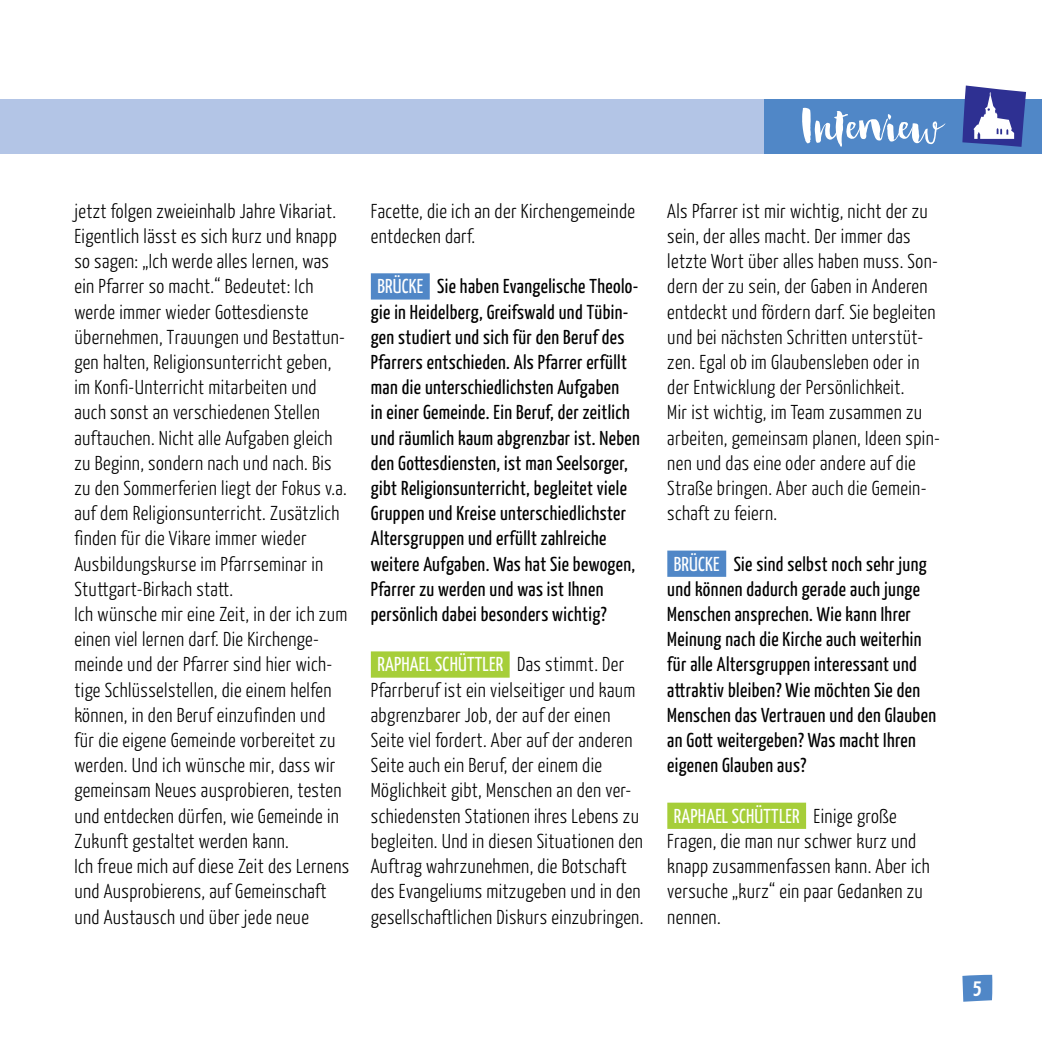
<style>
.page{position:relative;width:1042px;height:1042px;background:#fff}
.page>*{position:absolute;margin:0;border:0;box-sizing:border-box;transform-origin:0 0}
.t1{font:56px "Habanerosuli";color:#fff}
.t2{font:700 21px "Yanone Kaffeesatz";color:#fff}
.t3{font:300 20.12px/25.2px "Yanone Kaffeesatz";letter-spacing:.02em;color:#000}
.t4{font:20.12px/25.2px "Yanone Kaffeesatz";letter-spacing:.02em;color:#000}
.s1{color:#fff}
.s2{font-weight:400;color:#fff}
</style>
<div class="page">
<svg style="left:962px;top:975px;width:30px;height:26px"></svg>
<div style="left:371px;top:273px;width:59px;height:26px;background:#5087c7"></div>
<div style="left:371px;top:651px;width:139px;height:26px;background:#a6ce39"></div>
<div style="left:667px;top:550px;width:59px;height:27px;background:#5087c7"></div>
<div style="left:667px;top:802px;width:139px;height:27px;background:#a6ce39"></div>
<div style="left:0;top:99px;width:1018px;height:55px;background:#b3c5e6"></div>
<div style="left:764px;top:99px;width:278px;height:55px;background:#5087c7"></div>
<svg style="left:962px;top:85px;width:64px;height:62px;background:#6c72b5"></svg>
<p class="t3" style="left:74px;top:198px;width:276px">jetzt folgen zweieinhalb Jahre Vikariat.<br>Eigentlich lässt es sich kurz und knapp so sagen: „Ich werde alles lernen, was ein Pfarrer so macht.“ Bedeutet: Ich werde immer wieder Gottesdienste übernehmen, Trauungen und Bestattun&shy;gen halten, Religionsunterricht geben, im Konfi-Unterricht mitarbeiten und auch sonst an verschiedenen Stellen auftauchen. Nicht alle Aufgaben gleich zu Beginn, sondern nach und nach. Bis zu den Sommerferien liegt der Fokus v.a. auf dem Religionsunterricht. Zusätzlich finden für die Vikare immer wieder Ausbildungskurse im Pfarrseminar in Stuttgart-Birkach statt.<br>Ich wünsche mir eine Zeit, in der ich zum einen viel lernen darf. Die Kirchenge&shy;meinde und der Pfarrer sind hier wich&shy;tige Schlüsselstellen, die einem helfen können, in den Beruf einzufinden und für die eigene Gemeinde vorbereitet zu werden. Und ich wünsche mir, dass wir gemeinsam Neues ausprobieren, testen und entdecken dürfen, wie Gemeinde in Zukunft gestaltet werden kann.<br>Ich freue mich auf diese Zeit des Lernens und Ausprobierens, auf Gemeinschaft und Austausch und über jede neue</p>
<p class="t3" style="left:371px;top:198px;width:266px">Facette, die ich an der Kirchengemeinde entdecken darf.</p>
<p class="t4" style="left:371px;top:273px;width:271px;text-indent:6px"><span class="s1">Brücke</span> Sie haben Evangelische Theolo&shy;gie in Heidelberg, Greifswald und Tübin&shy;gen studiert und sich für den Beruf des Pfarrers entschieden. Als Pfarrer erfüllt man die unterschiedlichsten Aufgaben<br>in einer Gemeinde. Ein Beruf, der zeitlich und räumlich kaum abgrenzbar ist. Neben den Gottesdiensten, ist man Seelsorger, gibt Religionsunterricht, begleitet viele Gruppen und Kreise unterschiedlichster Altersgruppen und erfüllt zahlreiche weitere Aufgaben. Was hat Sie bewogen, Pfarrer zu werden und was ist Ihnen persönlich dabei besonders wichtig?</p>
<p class="t3" style="left:371px;top:651px;width:274px;text-indent:6px"><span class="s2">Raphael Schüttler</span> Das stimmt. Der Pfarrberuf ist ein vielseitiger und kaum abgrenzbarer Job, der auf der einen Seite viel fordert. Aber auf der anderen Seite auch ein Beruf, der einem die Möglichkeit gibt, Menschen an den ver&shy;schiedensten Stationen ihres Lebens zu begleiten. Und in diesen Situationen den Auftrag wahrzunehmen, die Botschaft des Evangeliums mitzugeben und in den gesellschaftlichen Diskurs einzubringen.</p>
<h1 class="t1" style="left:802px;top:97px;width:143px">Interview</h1>
<p class="t3" style="left:667px;top:198px;width:274px">Als Pfarrer ist mir wichtig, nicht der zu sein, der alles macht. Der immer das letzte Wort über alles haben muss. Son&shy;dern der zu sein, der Gaben in Anderen entdeckt und fördern darf. Sie begleiten und bei nächsten Schritten unterstüt&shy;zen. Egal ob im Glaubensleben oder in der Entwicklung der Persönlichkeit.<br>Mir ist wichtig, im Team zusammen zu arbeiten, gemeinsam planen, Ideen spin&shy;nen und das eine oder andere auf die Straße bringen. Aber auch die Gemein&shy;schaft zu feiern.</p>
<p class="t4" style="left:667px;top:550px;width:270px;text-indent:6px"><span class="s1">Brücke</span> Sie sind selbst noch sehr jung und können dadurch gerade auch junge Menschen ansprechen. Wie kann Ihrer Meinung nach die Kirche auch weiterhin für alle Altersgruppen interessant und attraktiv bleiben? Wie möchten Sie den Menschen das Vertrauen und den Glauben an Gott weitergeben? Was macht Ihren eigenen Glauben aus?</p>
<p class="t3" style="left:667px;top:802px;width:264px;text-indent:6px"><span class="s2">Raphael Schüttler</span> Einige große<br>Fragen, die man nur schwer kurz und knapp zusammenfassen kann. Aber ich versuche „kurz“ ein paar Gedanken zu nennen.</p>
<p class="t2" style="left:973px;top:974px;width:10px">5</p>
</div>
